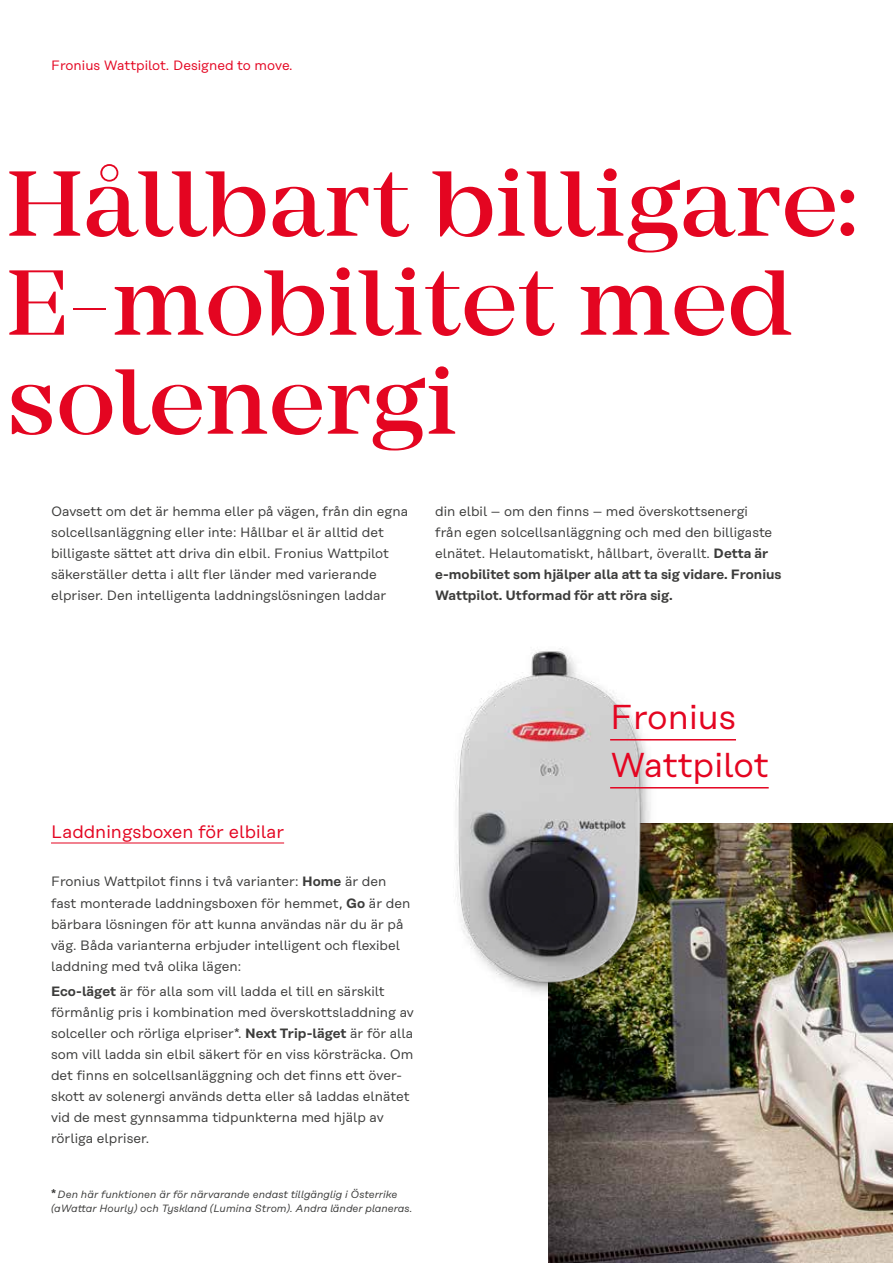
<style>
.page{position:relative;width:893px;height:1263px;background:#fff}
.page>*{position:absolute;margin:0;border:0;box-sizing:border-box;transform-origin:0 0}
.t1{font:500 96px/99px "Mirador";color:#e40521}
.t2{font:34.5px/48px "Rational Text";color:#e40521}
.t3{font:18px "Rational Text";color:#e40521}
.t4{font:13.5px/21px "Rational Text";color:#3c3c3b}
.t5{font:13.5px "Rational Text";color:#e40521}
.t6{font:italic 10.5px/13.5px "Rational Text";color:#3c3c3b}
.s1{font-weight:600}
.s2{font-weight:600;font-style:normal;font-size:12px}
</style>
<div class="page">
<img style="left:549px;top:823px;width:344px;height:440px">
<img style="left:455px;top:648px;width:260px;height:355px">
<hr style="left:610px;top:739px;width:126px;height:1px;background:#e40521">
<hr style="left:610px;top:787px;width:159px;height:1px;background:#e40521">
<hr style="left:51px;top:843px;width:233px;height:1px;background:#e40521">
<p class="t5" style="left:51px;top:58px;width:243px">Fronius Wattpilot. Designed to move.</p>
<h1 class="t1" style="left:6px;top:155px;width:852px">Hållbart billigare:<br>E-mobilitet med solenergi</h1>
<p class="t4" style="left:51px;top:500px;width:359px">Oavsett om det är hemma eller på vägen, från din egna solcellsanläggning eller inte: Hållbar el är alltid det billigaste sättet att driva din elbil. Fronius Wattpilot säkerställer detta i allt fler länder med varierande elpriser. Den intelligenta laddningslösningen laddar</p>
<p class="t4" style="left:435px;top:500px;width:348px">din elbil – om den finns – med överskottsenergi<br>från egen solcellsanläggning och med den billigaste elnätet. Helautomatiskt, hållbart, överallt. <span class="s1">Detta är e-mobilitet som hjälper alla att ta sig vidare. Fronius Wattpilot. Utformad för att röra sig.</span></p>
<h3 class="t3" style="left:51px;top:821px;width:235px">Laddningsboxen för elbilar</h3>
<p class="t4" style="left:51px;top:871px;width:361px">Fronius Wattpilot finns i två varianter: <span class="s1">Home</span> är den fast monterade laddningsboxen för hemmet, <span class="s1">Go</span> är den bärbara lösningen för att kunna användas när du är på väg. Båda varianterna erbjuder intelligent och flexibel laddning med två olika lägen:</p>
<p class="t4" style="left:51px;top:980px;width:364px"><span class="s1">Eco-läget</span> är för alla som vill ladda el till en särskilt förmånlig pris i kombination med överskottsladdning av solceller och rörliga elpriser*. <span class="s1">Next Trip-läget</span> är för alla som vill ladda sin elbil säkert för en viss körsträcka. Om det finns en solcellsanläggning och det finns ett över&shy;skott av solenergi används detta eller så laddas elnätet vid de mest gynnsamma tidpunkterna med hjälp av rörliga elpriser.</p>
<p class="t6" style="left:51px;top:1188px;width:363px"><span class="s2">*</span> Den här funktionen är för närvarande endast tillgänglig i Österrike (aWattar Hourly) och Tyskland (Lumina Strom). Andra länder planeras.</p>
<h2 class="t2" style="left:610px;top:693px;width:160px">Fronius<br>Wattpilot</h2>
</div>
